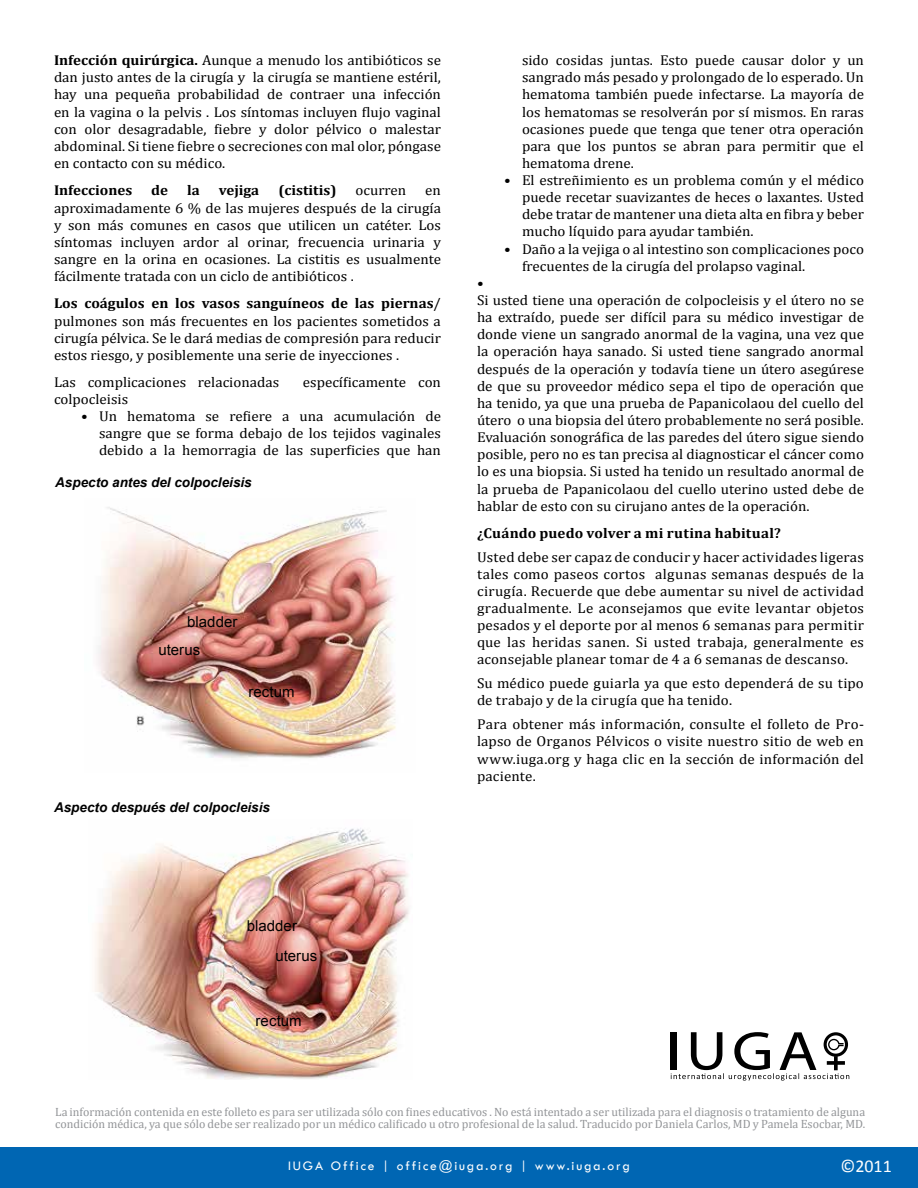
<style>
.page{position:relative;width:918px;height:1188px;background:#fff}
.page>*{position:absolute;margin:0;border:0;box-sizing:border-box;transform-origin:0 0}
.t1{font:18px "Calibri";color:#fff}
.t2{font:15px/28.8px "Arial";color:#000}
.t3{font:14.25px/17.1px "Cambria";color:#000;text-align:justify;scale:1.05 1}
.t4{font:700 14.25px "Cambria";color:#000;scale:1.05 1}
.t5{font:italic 700 13.5px "Arial";color:#000}
.t6{font:13.5px "Tw Cen";letter-spacing:.14em;color:#fff}
.t7{font:12px/12px "Cambria";color:#939598}
.s1{font-weight:700}
</style>
<div class="page">
<div style="left:0;top:1147px;width:918px;height:41px;background:#0066b3"></div>
<img style="left:98px;top:507px;width:298px;height:252px">
<svg style="left:671px;top:1032px;width:178px;height:49px"></svg>
<img style="left:95px;top:828px;width:314px;height:251px">
<p class="t3" style="left:54px;top:52px;width:370px"><span class="s1">Infección quirúrgica.</span> Aunque a menudo los antibióticos se dan justo antes de la cirugía y la cirugía se mantiene estéril, hay una pequeña probabilidad de contraer una infección en la vagina o la pelvis . Los síntomas incluyen flujo vaginal con olor desagradable, fiebre y dolor pélvico o malestar abdominal. Si tiene fiebre o secreciones con mal olor, póngase en contacto con su médico.</p>
<p class="t4" style="left:54px;top:180px;width:76px">Infecciones</p>
<p class="t4" style="left:151px;top:180px;width:18px">de</p>
<p class="t4" style="left:187px;top:180px;width:14px">la</p>
<p class="t4" style="left:219px;top:180px;width:40px">vejiga</p>
<p class="t4" style="left:278px;top:180px;width:57px">(cistitis)</p>
<p class="t3" style="left:356px;top:181px;width:50px">ocurren</p>
<p class="t3" style="left:54px;top:181px;width:370px;text-indent:371px">en aproximadamente 6 % de las mujeres después de la cirugía y son más comunes en casos que utilicen un catéter. Los síntomas incluyen ardor al orinar, frecuencia urinaria y sangre en la orina en ocasiones. La cistitis es usualmente fácilmente tratada con un ciclo de antibióticos .</p>
<p class="t3" style="left:54px;top:295px;width:370px"><span class="s1">Los coágulos en los vasos sanguíneos de las piernas</span>/ pulmones son más frecuentes en los pacientes sometidos a cirugía pélvica. Se le dará medias de compresión para reducir estos riesgo, y posiblemente una serie de inyecciones .</p>
<p class="t3" style="left:54px;top:373px;width:216px">Las complicaciones relacionadas</p>
<p class="t3" style="left:303px;top:373px;width:133px">específicamente con</p>
<p class="t3" style="left:54px;top:391px;width:72px">colpocleisis</p>
<p class="t3" style="left:99px;top:408px;width:327px;text-indent:-18px">• Un hematoma se refiere a una acumulación de sangre que se forma debajo de los tejidos vaginales debido a la hemorragia de las superficies que han</p>
<p class="t5" style="left:55px;top:473px;width:198px">Aspecto antes del colpocleisis</p>
<p class="t2" style="left:158px;top:607px;width:81px;text-indent:29px">bladder uterus</p>
<p class="t2" style="left:248px;top:677px;width:48px">rectum</p>
<p class="t5" style="left:54px;top:798px;width:218px">Aspecto después del colpocleisis</p>
<p class="t3" style="left:522px;top:52px;width:327px">sido cosidas juntas. Esto puede causar dolor y un sangrado más pesado y prolongado de lo esperado. Un hematoma también puede infectarse. La mayoría de los hematomas se resolverán por sí mismos. En raras ocasiones puede que tenga que tener otra operación para que los puntos se abran para permitir que el hematoma drene.</p>
<p class="t3" style="left:522px;top:172px;width:327px;text-indent:-18px">• El estreñimiento es un problema común y el médico puede recetar suavizantes de heces o laxantes. Usted debe tratar de mantener una dieta alta en fibra y beber mucho líquido para ayudar también.</p>
<p class="t3" style="left:522px;top:240px;width:327px;text-indent:-18px">• Daño a la vejiga o al intestino son complicaciones poco frecuentes de la cirugía del prolapso vaginal.</p>
<p class="t3" style="left:477px;top:274px;width:370px;text-align:left">•<br>Si usted tiene una operación de colpocleisis y el útero no se ha extraído, puede ser difícil para su médico investigar de donde viene un sangrado anormal de la vagina, una vez que la operación haya sanado. Si usted tiene sangrado anormal después de la operación y todavía tiene un útero asegúrese de que su proveedor médico sepa el tipo de operación que ha tenido, ya que una prueba de Papanicolaou del cuello del útero o una biopsia del útero probablemente no será posible.<br>Evaluación sonográfica de las paredes del útero sigue siendo posible, pero no es tan precisa al diagnosticar el cáncer como lo es una biopsia. Si usted ha tenido un resultado anormal de la prueba de Papanicolaou del cuello uterino usted debe de hablar de esto con su cirujano antes de la operación.</p>
<p class="t4" style="left:477px;top:523px;width:291px">¿Cuándo puedo volver a mi rutina habitual?</p>
<p class="t3" style="left:477px;top:548px;width:370px">Usted debe ser capaz de conducir y hacer actividades ligeras tales como paseos cortos algunas semanas después de la cirugía. Recuerde que debe aumentar su nivel de actividad gradualmente. Le aconsejamos que evite levantar objetos pesados y el deporte por al menos 6 semanas para permitir que las heridas sanen. Si usted trabaja, generalmente es aconsejable planear tomar de 4 a 6 semanas de descanso.</p>
<p class="t3" style="left:477px;top:675px;width:370px">Su médico puede guiarla ya que esto dependerá de su tipo de trabajo y de la cirugía que ha tenido.</p>
<p class="t3" style="left:477px;top:716px;width:370px">Para obtener más información, consulte el folleto de Pro&shy;lapso de Organos Pélvicos o visite nuestro sitio de web en www.iuga.org y haga clic en la sección de información del paciente.</p>
<p class="t2" style="left:247px;top:911px;width:52px">bladder</p>
<p class="t2" style="left:275px;top:942px;width:43px">uterus</p>
<p class="t2" style="left:256px;top:1007px;width:48px">rectum</p>
<p class="t7" style="left:55px;top:1106px;width:811px">La información contenida en este folleto es para ser utilizada sólo con fines educativos . No está intentado a ser utilizada para el diagnosis o tratamiento de alguna condición médica, ya que sólo debe ser realizado por un médico calificado u otro profesional de la salud. Traducido por Daniela Carlos, MD y Pamela Esocbar, MD.</p>
<p class="t6" style="left:288px;top:1158px;width:343px">IUGA Office | office@iuga.org | www.iuga.org</p>
<p class="t1" style="left:840px;top:1155px;width:53px">©2011</p>
</div>
